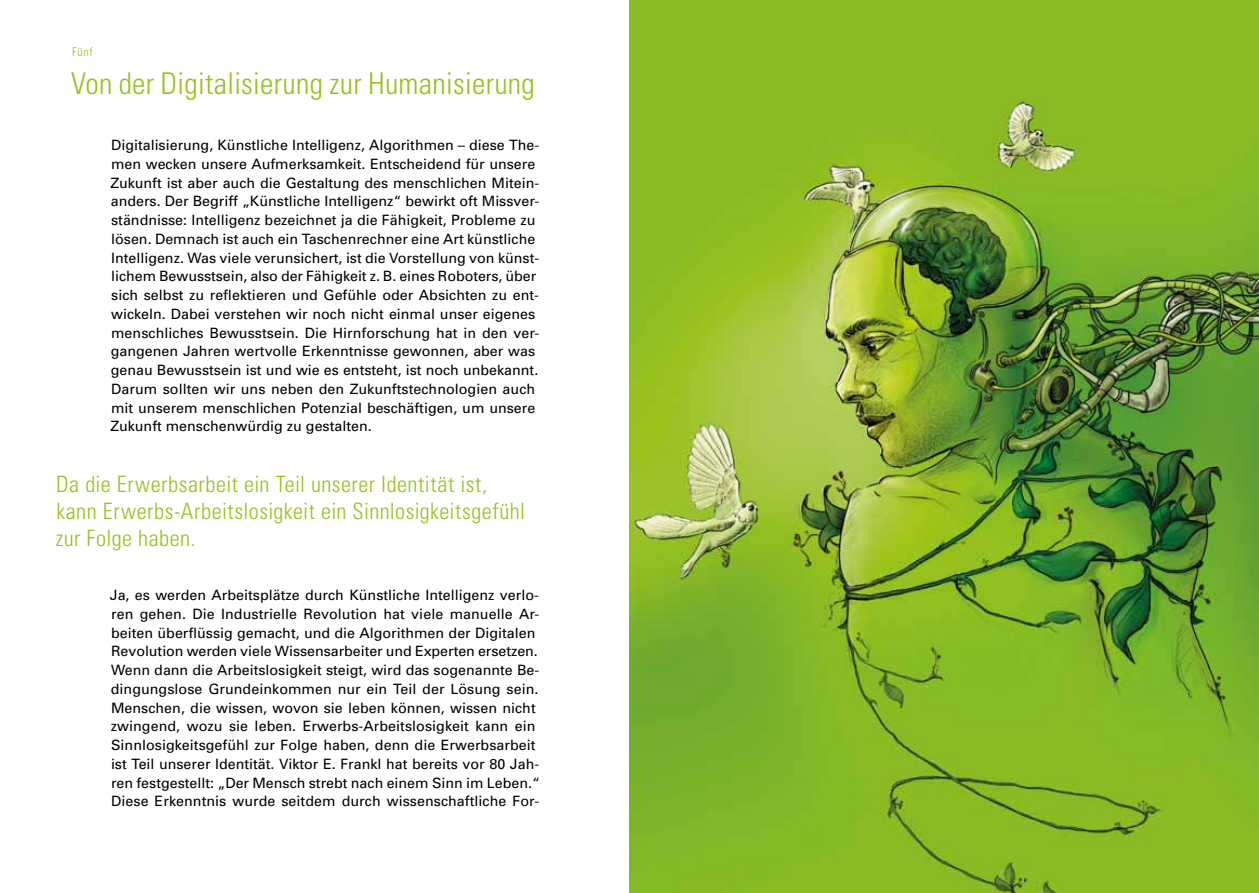
<style>
.page{position:relative;width:1259px;height:893px;background:#fff}
.page>*{position:absolute;margin:0;border:0;box-sizing:border-box;transform-origin:0 0}
.t1{font:300 condensed 30px "Univers";letter-spacing:.01em;color:#95c11f}
.t2{font:300 condensed 22.5px/27px "Univers";letter-spacing:.02em;color:#95c11f}
.t3{font:14.25px/18.8px "Univers";color:#000}
.t4{font:300 condensed 12px "Univers";color:#95c11f}
</style>
<div class="page">
<img style="left:629px;top:0;width:630px;height:893px">
<p class="t4" style="left:72px;top:45px;width:22px">Fünf</p>
<h1 class="t1" style="left:71px;top:65px;width:465px">Von der Digitalisierung zur Humanisierung</h1>
<p class="t3" style="left:110px;top:136px;width:430px">Digitalisierung, Künstliche Intelligenz, Algorithmen – diese The&shy;men wecken unsere Aufmerksamkeit. Entscheidend für unsere Zukunft ist aber auch die Gestaltung des menschlichen Mitein&shy;anders. Der Begriff „Künstliche Intelligenz“ bewirkt oft Missver&shy;ständnisse: Intelligenz bezeichnet ja die Fähigkeit, Probleme zu lösen. Demnach ist auch ein Taschenrechner eine Art künstliche Intelligenz. Was viele verunsichert, ist die Vorstellung von künst&shy;lichem Bewusstsein, also der Fähigkeit z. B. eines Roboters, über sich selbst zu reflektieren und Gefühle oder Absichten zu ent&shy;wickeln. Dabei verstehen wir noch nicht einmal unser eigenes menschliches Bewusstsein. Die Hirnforschung hat in den ver&shy;gangenen Jahren wertvolle Erkenntnisse gewonnen, aber was genau Bewusstsein ist und wie es entsteht, ist noch unbekannt.<br>Darum sollten wir uns neben den Zukunftstechnologien auch mit unserem menschlichen Potenzial beschäftigen, um unsere Zukunft menschenwürdig zu gestalten.</p>
<h2 class="t2" style="left:56px;top:471px;width:471px">Da die Erwerbsarbeit ein Teil unserer Identität ist, kann Erwerbs-Arbeitslosigkeit ein Sinnlosigkeitsgefühl zur Folge haben.</h2>
<p class="t3" style="left:110px;top:586px;width:432px">Ja, es werden Arbeitsplätze durch Künstliche Intelligenz verlo&shy;ren gehen. Die Industrielle Revolution hat viele manuelle Ar&shy;beiten überflüssig gemacht, und die Algorithmen der Digitalen Revolution werden viele Wissensarbeiter und Experten ersetzen.<br>Wenn dann die Arbeitslosigkeit steigt, wird das sogenannte Be&shy;dingungslose Grundeinkommen nur ein Teil der Lösung sein.<br>Menschen, die wissen, wovon sie leben können, wissen nicht zwingend, wozu sie leben. Erwerbs-Arbeitslosigkeit kann ein Sinnlosigkeitsgefühl zur Folge haben, denn die Erwerbsarbeit ist Teil unserer Identität. Viktor E. Frankl hat bereits vor 80 Jah&shy;ren festgestellt: „Der Mensch strebt nach einem Sinn im Leben.“ Diese Erkenntnis wurde seitdem durch wissenschaftliche For-</p>
</div>
